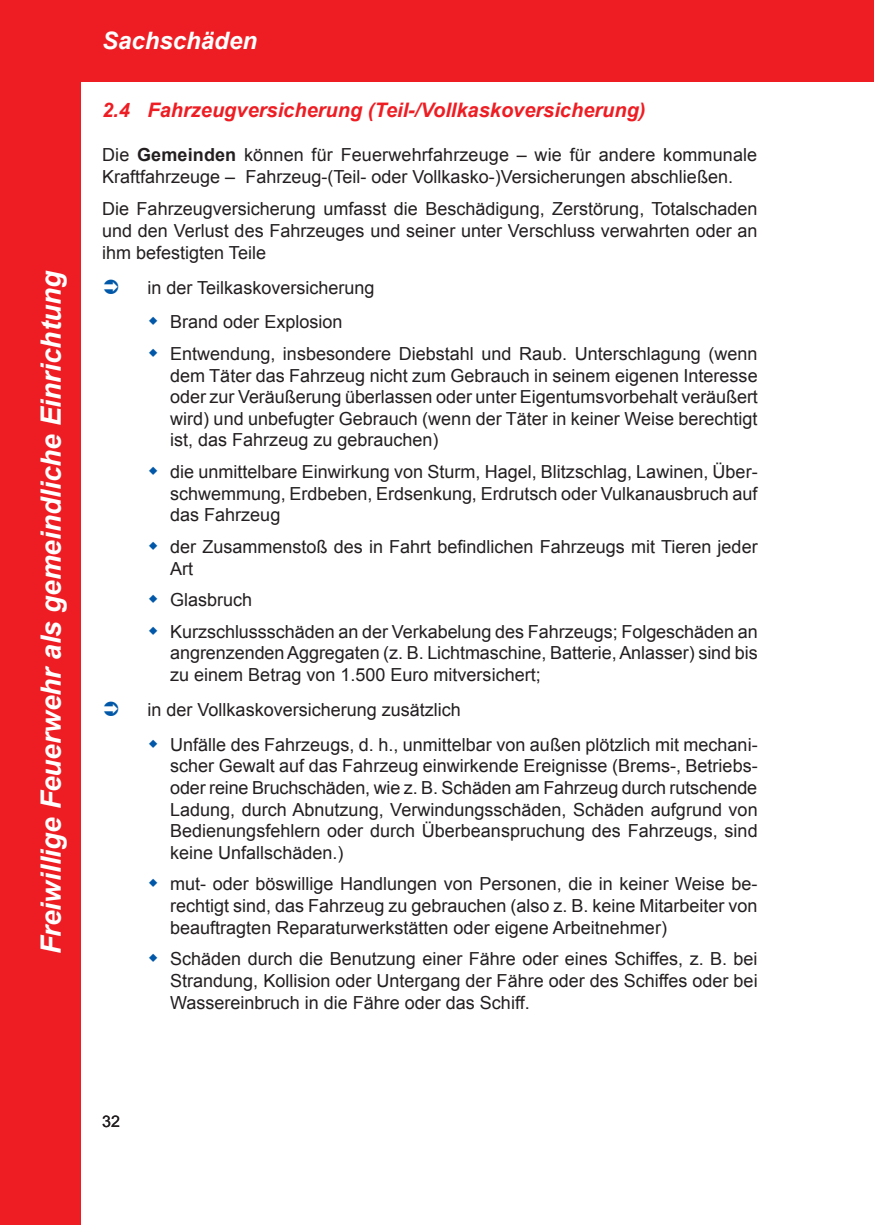
<style>
.page{position:relative;width:874px;height:1225px;background:#fff}
.page>*{position:absolute;margin:0;border:0;box-sizing:border-box;transform-origin:0 0}
.t1{font:italic 700 28px "Arial";color:#fff}
.t2{font:italic 700 24px "Arial";color:#fff}
.t3{font:italic 700 20px "Arial";color:#ee1d23}
.t4{font:18px/21.6px "Arial";color:#231f20;text-align:justify}
.t5{font:16px "Arial";color:#231f20}
.s1{font-weight:700}
</style>
<div class="page">
<div style="left:0;top:0;width:873px;height:81px;background:#ee1d23"></div>
<div style="left:0;top:0;width:80px;height:1225px;background:#ee1d23"></div>
<h1 class="t1" style="left:32px;top:954px;width:685px;rotate:-90deg">Freiwillige Feuerwehr als gemeindliche Einrichtung</h1>
<h2 class="t2" style="left:102px;top:24px;width:156px">Sachschäden</h2>
<p class="t3" style="left:102px;top:96px;width:544px">2.4 Fahrzeugversicherung (Teil-/Vollkaskoversicherung)</p>
<p class="t4" style="left:102px;top:144px;width:656px">Die <span class="s1">Gemeinden</span> können für Feuerwehrfahrzeuge – wie für andere kommunale<br>Kraftfahrzeuge – Fahrzeug-(Teil- oder Vollkasko-)Versicherungen abschließen.</p>
<p class="t4" style="left:102px;top:198px;width:656px">Die Fahrzeugversicherung umfasst die Beschädigung, Zerstörung, Totalschaden und den Verlust des Fahrzeuges und seiner unter Verschluss verwahrten oder an ihm befestigten Teile</p>
<p class="t4" style="left:147px;top:271px;width:228px;line-height:34.4px;text-align:center">in der Teilkaskoversicherung<br>Brand oder Explosion</p>
<p class="t4" style="left:170px;top:343px;width:589px">Entwendung, insbesondere Diebstahl und Raub. Unterschlagung (wenn dem Täter das Fahrzeug nicht zum Gebrauch in seinem eigenen Interesse oder zur Veräußerung überlassen oder unter Eigentumsvorbehalt veräußert wird) und unbefugter Gebrauch (wenn der Täter in keiner Weise berechtigt ist, das Fahrzeug zu gebrauchen)</p>
<p class="t4" style="left:170px;top:461px;width:588px">die unmittelbare Einwirkung von Sturm, Hagel, Blitzschlag, Lawinen, Über&shy;schwemmung, Erdbeben, Erdsenkung, Erdrutsch oder Vulkanausbruch auf das Fahrzeug</p>
<p class="t4" style="left:170px;top:536px;width:588px">der Zusammenstoß des in Fahrt befindlichen Fahrzeugs mit Tieren jeder<br>Art</p>
<p class="t4" style="left:170px;top:584px;width:589px;line-height:31.6px">Glasbruch<br>Kurzschlussschäden an der Verkabelung des Fahrzeugs; Folgeschäden an</p>
<p class="t4" style="left:170px;top:642px;width:588px">angrenzenden Aggregaten (z. B. Lichtmaschine, Batterie, Anlasser) sind bis zu einem Betrag von 1.500 Euro mitversichert;</p>
<p class="t4" style="left:170px;top:693px;width:588px;line-height:34.4px;text-indent:-23px">in der Vollkaskoversicherung zusätzlich<br>Unfälle des Fahrzeugs, d. h., unmittelbar von außen plötzlich mit mechani-</p>
<p class="t4" style="left:170px;top:755px;width:588px">scher Gewalt auf das Fahrzeug einwirkende Ereignisse (Brems-, Betriebs&shy;oder reine Bruchschäden, wie z. B. Schäden am Fahrzeug durch rutschende Ladung, durch Abnutzung, Verwindungsschäden, Schäden aufgrund von Bedienungsfehlern oder durch Überbeanspruchung des Fahrzeugs, sind keine Unfallschäden.)</p>
<p class="t4" style="left:170px;top:873px;width:588px">mut- oder böswillige Handlungen von Personen, die in keiner Weise be&shy;rechtigt sind, das Fahrzeug zu gebrauchen (also z. B. keine Mitarbeiter von beauftragten Reparaturwerkstätten oder eigene Arbeitnehmer)</p>
<p class="t4" style="left:170px;top:948px;width:588px">Schäden durch die Benutzung einer Fähre oder eines Schiffes, z. B. bei Strandung, Kollision oder Untergang der Fähre oder des Schiffes oder bei Wassereinbruch in die Fähre oder das Schiff.</p>
<p class="t5" style="left:102px;top:1111px;width:19px">32</p>
</div>
